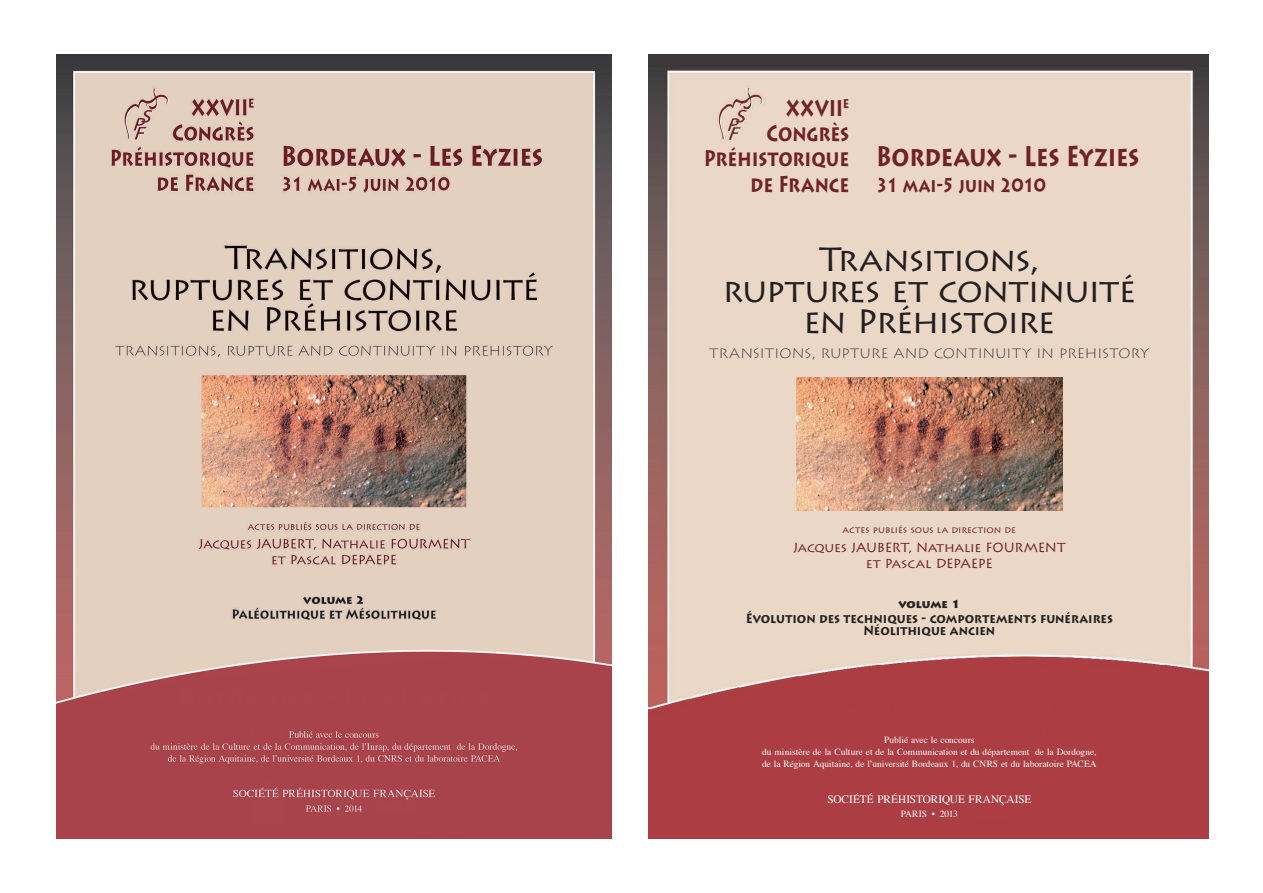
<style>
.page{position:relative;width:1263px;height:893px;background:#fff}
.page>*{position:absolute;margin:0;border:0;box-sizing:border-box;transform-origin:0 0}
.t1{font:33.75px/31px "Lithos Pro";letter-spacing:-.03em;color:#231f20;text-align:center}
.t2{font:700 28.2px "Lithos Pro";letter-spacing:-.01em;color:#712226;scale:.8 1}
.t3{font:700 22.5px/25.3px "Lithos Pro";letter-spacing:-.005em;color:#712226;text-align:right;scale:.8 1}
.t4{font:700 19.8px "Lithos Pro";letter-spacing:-.005em;color:#712226;scale:.8 1}
.t5{font:200 15.9px "Lithos Pro";letter-spacing:-.02em;color:#231f20}
.t6{font:700 13.2px/12.1px "Lithos Pro";color:#231f20;text-align:center;scale:.9 1}
.t7{font:13.2px/16px "Lithos Pro";letter-spacing:-.02em;color:#712226;text-align:center}
.t8{font:11.25px "Times";letter-spacing:-.005em;color:#fff}
.t9{font:900 11.25px "Lithos Pro";letter-spacing:-.005em;color:#231f20}
.t10{font:9.45px/12px "Times";color:#fff;text-align:center}
.t11{font:9.45px "Lithos Pro";color:#712226}
.s1{font-size:22.5px}
</style>
<div class="page">
<img style="left:648px;top:54px;width:561px;height:785px">
<img style="left:796px;top:377px;width:266px;height:134px">
<img style="left:57px;top:54px;width:555px;height:785px">
<h3 class="t3" style="left:766px;top:96px;width:105px">XXVII<sup>e<br></sup>Congrès</h3>
<h2 class="t2" style="left:704px;top:140px;width:546px"><span class="s1">Préhistorique</span> Bordeaux - Les Eyzies</h2>
<h3 class="t4" style="left:750px;top:173px;width:371px"><span class="s1">de France</span> 31 mai-5 juin 2010</h3>
<h1 class="t1" style="left:722px;top:244px;width:415px">Transitions,<br>ruptures et continuité en Préhistoire</h1>
<h3 class="t5" style="left:709px;top:343px;width:442px">TRANSITIONS, RUPTURE AND CONTINUITY IN PREHISTORY</h3>
<p class="t11" style="left:842px;top:525px;width:175px">actes publiés sous la direction de</p>
<h3 class="t7" style="left:793px;top:540px;width:274px">Jacques JAUBERT, Nathalie FOURMENT et Pascal DEPAEPE</h3>
<p class="t9" style="left:898px;top:597px;width:63px">VOLUME 1</p>
<h3 class="t6" style="left:746px;top:612px;width:410px">Évolution des techniques - comportements funéraires<br>Néolithique ancien</h3>
<p class="t10" style="left:762px;top:733px;width:336px">Publié avec le concours<br>du ministère de la Culture et de la Communication et du département de la Dordogne, de la Région Aquitaine, de l’université Bordeaux 1, du CNRS et du laboratoire PACEA</p>
<p class="t8" style="left:827px;top:788px;width:205px">SOCIÉTÉ PRÉHISTORIQUE FRANçAISE</p>
<p class="t10" style="left:901px;top:807px;width:59px">PARIS • 2013</p>
</div>
